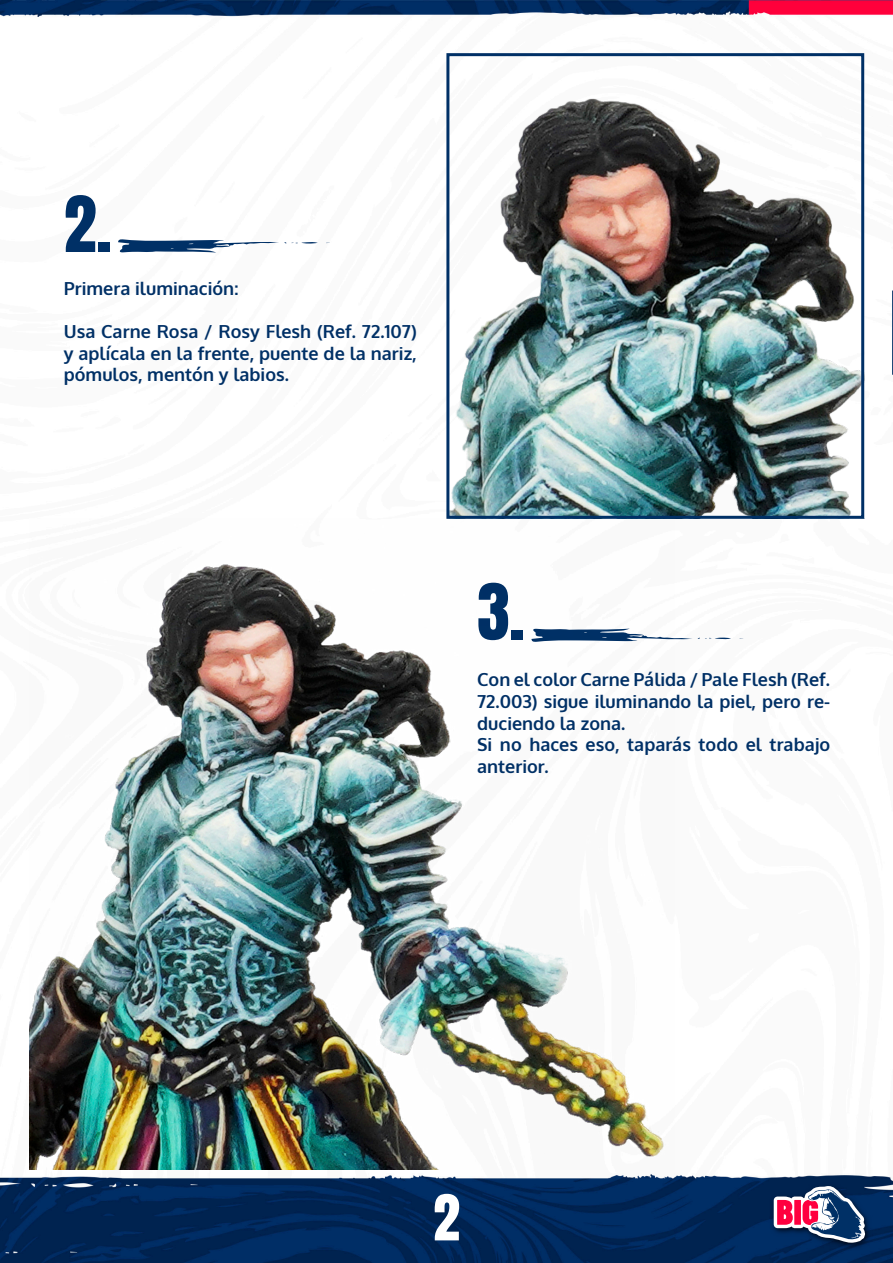
<style>
.page{position:relative;width:893px;height:1263px;background:#fff}
.page>*{position:absolute;margin:0;border:0;box-sizing:border-box;transform-origin:0 0}
.t1{font:66px "Anton";color:#003066}
.t2{font:54px "Anton";color:#fff}
.t3{font:700 18px/21.6px "Oxygen";color:#003066;text-align:justify}
</style>
<div class="page">
<img style="left:0;top:0;width:893px;height:1263px">
<img style="left:768px;top:1181px;width:105px;height:70px">
<svg style="left:774px;top:1186px;width:91px;height:57px"></svg>
<svg style="left:892px;top:288px;width:1px;height:90px"></svg>
<svg style="left:118px;top:239px;width:200px;height:14px"></svg>
<svg style="left:674px;top:628px;width:57px;height:14px"></svg>
<img style="left:450px;top:57px;width:410px;height:458px">
<div style="left:446px;top:53px;width:418px;height:466px;border:3px solid #003066"></div>
<img style="left:30px;top:519px;width:644px;height:650px">
<p class="t1" style="left:64px;top:191px;width:49px">2.</p>
<p class="t3" style="left:64px;top:278px;width:176px">Primera iluminación:</p>
<p class="t3" style="left:64px;top:321px;width:354px">Usa Carne Rosa / Rosy Flesh (Ref. 72.107) y aplícala en la frente, puente de la nariz, pómulos, mentón y labios.</p>
<p class="t1" style="left:477px;top:578px;width:49px">3.</p>
<p class="t3" style="left:477px;top:669px;width:354px">Con el color Carne Pálida / Pale Flesh (Ref.<br>72.003) sigue iluminando la piel, pero re&shy;duciendo la zona.</p>
<p class="t3" style="left:477px;top:734px;width:354px">Si no haces eso, taparás todo el trabajo anterior.</p>
<h2 class="t2" style="left:433px;top:1190px;width:28px">2</h2>
</div>
